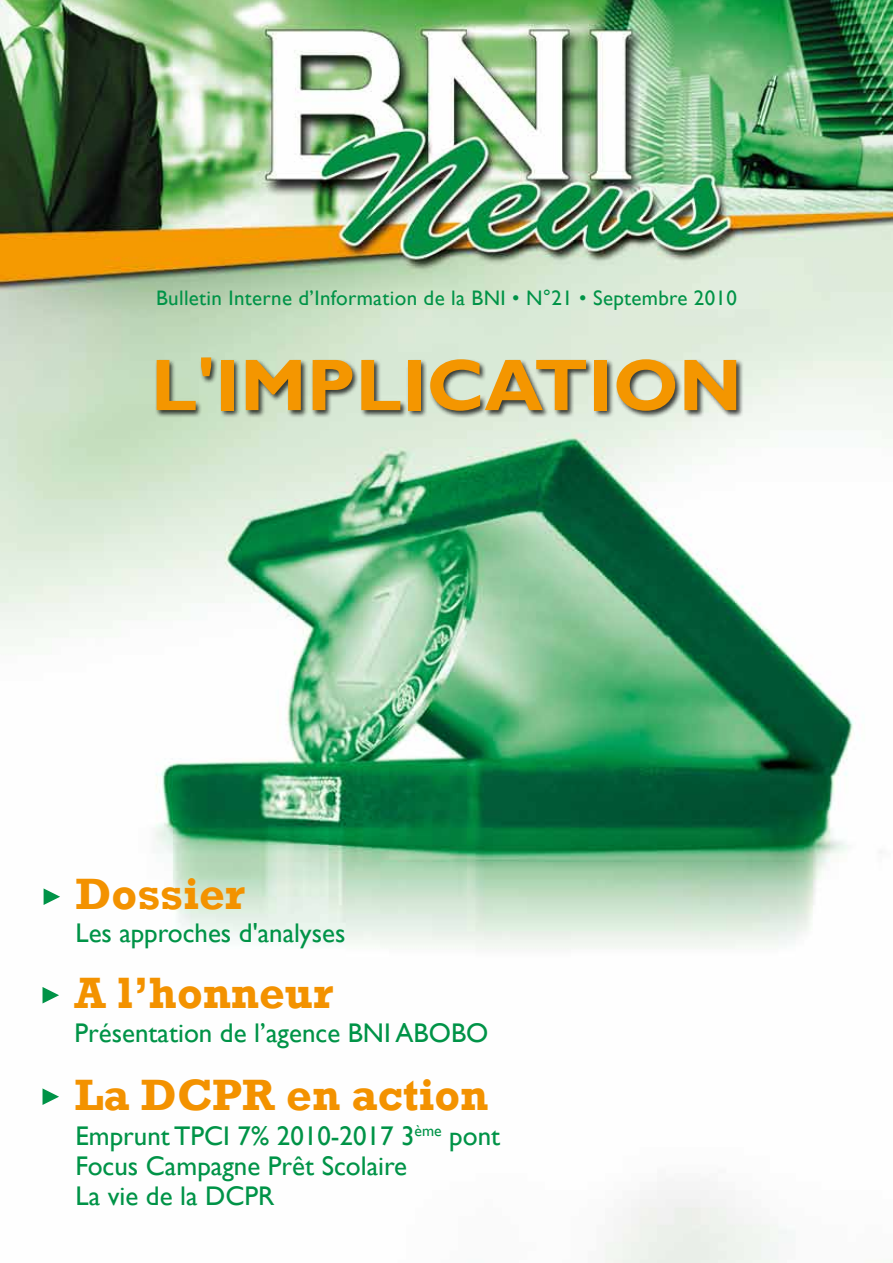
<style>
.page{position:relative;width:893px;height:1263px;background:#fff}
.page>*{position:absolute;margin:0;border:0;box-sizing:border-box;transform-origin:0 0}
.t1{font:700 73.5px "Gill Sans";color:#f49600}
.t2{font:700 45px "Rockwell";color:#f39200}
.t3{font:27px/30px "Gill Sans";color:#009347}
.t4{font:21px "Gill Sans";letter-spacing:.015em;color:#009347}
</style>
<div class="page">
<img style="left:0;top:0;width:893px;height:1263px">
<div style="left:155px;top:357px;width:589px;height:61px;background:#000;opacity:.75"></div>
<svg style="left:44px;top:888px;width:16px;height:17px"></svg>
<svg style="left:43px;top:987px;width:16px;height:16px"></svg>
<svg style="left:43px;top:1088px;width:16px;height:17px"></svg>
<p class="t4" style="left:156px;top:286px;width:582px">Bulletin Interne d’Information de la BNI • N°21 • Septembre 2010</p>
<h1 class="t1" style="left:151px;top:341px;width:593px">L'IMPLICATION</h1>
<h2 class="t2" style="left:75px;top:866px;width:171px">Dossier</h2>
<p class="t3" style="left:75px;top:919px;width:271px">Les approches d'analyses</p>
<h2 class="t2" style="left:74px;top:966px;width:260px">A l’honneur</h2>
<p class="t3" style="left:74px;top:1018px;width:415px">Présentation de l’agence BNI ABOBO</p>
<h2 class="t2" style="left:74px;top:1067px;width:415px">La DCPR en action</h2>
<p class="t3" style="left:75px;top:1121px;width:426px">Emprunt TPCI 7% 2010-2017 3<sup>ème</sup> pont<br>Focus Campagne Prêt Scolaire<br>La vie de la DCPR</p>
</div>
